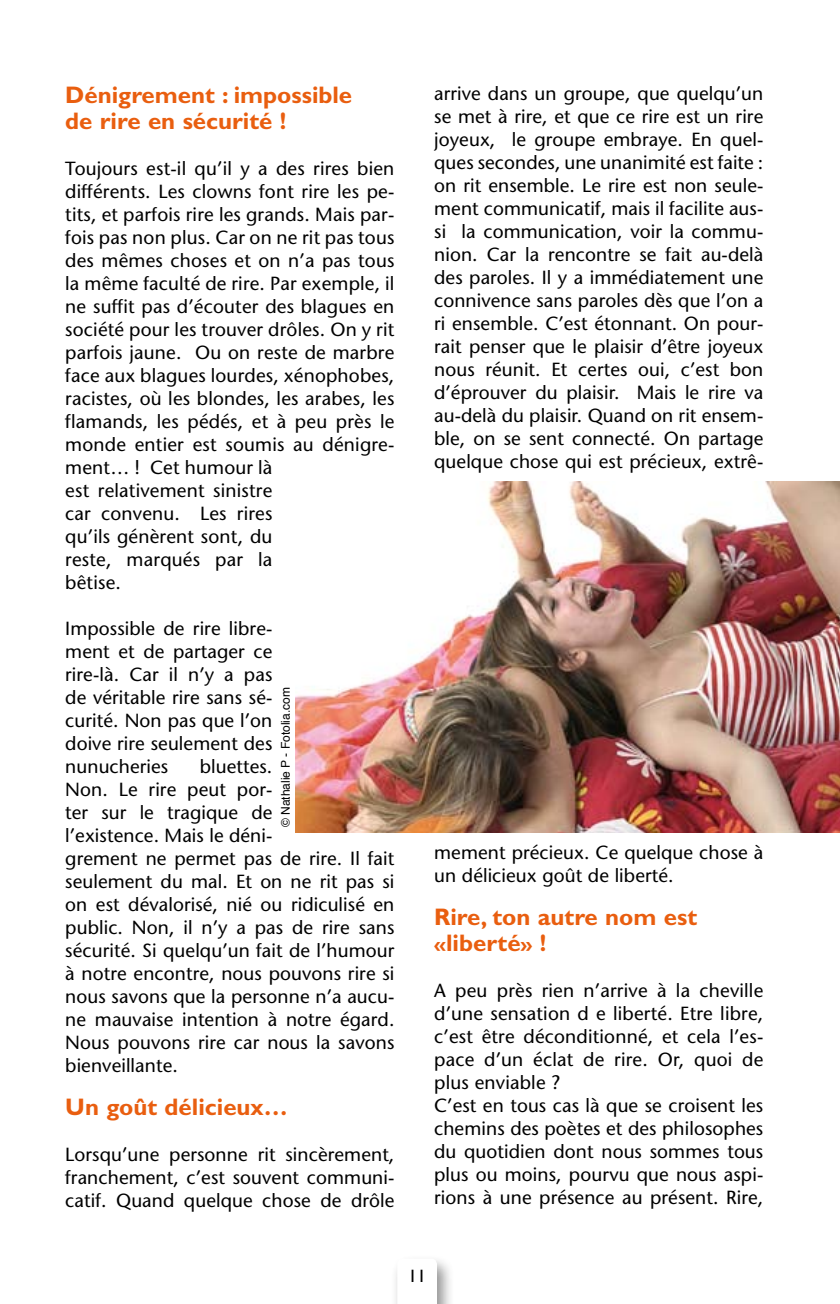
<style>
.page{position:relative;width:840px;height:1304px;background:#fff}
.page>*{position:absolute;margin:0;border:0;box-sizing:border-box;transform-origin:0 0}
.t1{font:700 24px/26px "Gill Sans";color:#e95e0f}
.t2{font:19px/23px "Stone Sans";letter-spacing:.005em;color:#000}
.t3{font:18px "Gill Sans";color:#000}
.t4{font:12px "Helvetica";color:#000}
.s1{font-size:20px}
</style>
<div class="page">
<div style="left:390px;top:1254px;width:64px;height:50px;background:#000;opacity:.44"></div>
<svg style="left:397px;top:1259px;width:40px;height:45px"></svg>
<img style="left:295px;top:482px;width:544px;height:350px">
<p class="t1" style="left:65px;top:82px;width:288px">Dénigrement : impossible de rire en sécurité !</p>
<p class="t2" style="left:65px;top:157px;width:330px">Toujours est-il qu’il y a des rires bien différents. Les clowns font rire les pe&shy;tits, et parfois rire les grands. Mais par&shy;fois pas non plus. Car on ne rit pas tous des mêmes choses et on n’a pas tous la même faculté de rire. Par exemple, il ne suffit pas d’écouter des blagues en société pour les trouver drôles. On y rit parfois jaune. Ou on reste de marbre face aux blagues lourdes, xénophobes, racistes, où les blondes, les arabes, les flamands, les pédés, et à peu près le monde entier est soumis au dénigre&shy;ment… ! Cet humour là<br>est relativement sinistre<br>car convenu. Les rires<br>qu’ils génèrent sont, du<br>reste, marqués par la<br>bêtise.</p>
<p class="t2" style="left:65px;top:617px;width:208px;text-align:justify">Impossible de rire libre&shy;ment et de partager ce rire-là. Car il n’y a pas de véritable rire sans sé&shy;curité. Non pas que l’on doive rire seulement des nunucheries</p>
<p class="t4" style="left:276px;top:827px;width:142px;rotate:-90deg">© Nathalie P - Fotolia.com</p>
<p class="t2" style="left:65px;top:755px;width:330px;text-indent:134px">bluettes.<br>Non. Le rire peut por-<br>ter sur le tragique de<br>l’existence. Mais le déni-<br>grement ne permet pas de rire. Il fait seulement du mal. Et on ne rit pas si on est dévalorisé, nié ou ridiculisé en public. Non, il n’y a pas de rire sans sécurité. Si quelqu’un fait de l’humour à notre encontre, nous pouvons rire si nous savons que la personne n’a aucu&shy;ne mauvaise intention à notre égard.<br>Nous pouvons rire car nous la savons bienveillante.</p>
<p class="t1" style="left:65px;top:1094px;width:224px">Un goût délicieux…</p>
<p class="t2" style="left:65px;top:1143px;width:330px;text-align:justify">Lorsqu’une personne rit sincèrement, franchement, c’est souvent communi&shy;catif. Quand quelque chose de drôle</p>
<p class="t2" style="left:434px;top:82px;width:330px;text-align:justify">arrive dans un groupe, que quelqu’un se met à rire, et que ce rire est un rire joyeux, le groupe embraye. En quel&shy;ques secondes, une unanimité est faite : on rit ensemble. Le rire est non seule&shy;ment communicatif, mais il facilite aus&shy;si la communication, voir la commu&shy;nion. Car la rencontre se fait au-delà des paroles. Il y a immédiatement une connivence sans paroles dès que l’on a ri ensemble. C’est étonnant. On pour&shy;rait penser que le plaisir d’être joyeux nous réunit. Et certes oui, c’est bon d’éprouver du plaisir. Mais le rire va au-delà du plaisir. Quand on rit ensem&shy;ble, on se sent connecté. On partage quelque chose qui est précieux, extrê-</p>
<p class="t2" style="left:434px;top:841px;width:330px">mement précieux. Ce quelque chose à un délicieux goût de liberté.</p>
<p class="t1" style="left:434px;top:904px;width:264px">Rire, ton autre nom est <span class="s1">«</span>liberté<span class="s1">»</span> !</p>
<p class="t2" style="left:434px;top:979px;width:330px">A peu près rien n’arrive à la cheville d’une sensation d e liberté. Etre libre, c’est être déconditionné, et cela l’es&shy;pace d’un éclat de rire. Or, quoi de plus enviable ?<br>C’est en tous cas là que se croisent les chemins des poètes et des philosophes du quotidien dont nous sommes tous plus ou moins, pourvu que nous aspi&shy;rions à une présence au présent. Rire,</p>
<p class="t3" style="left:408px;top:1265px;width:19px">11</p>
</div>
